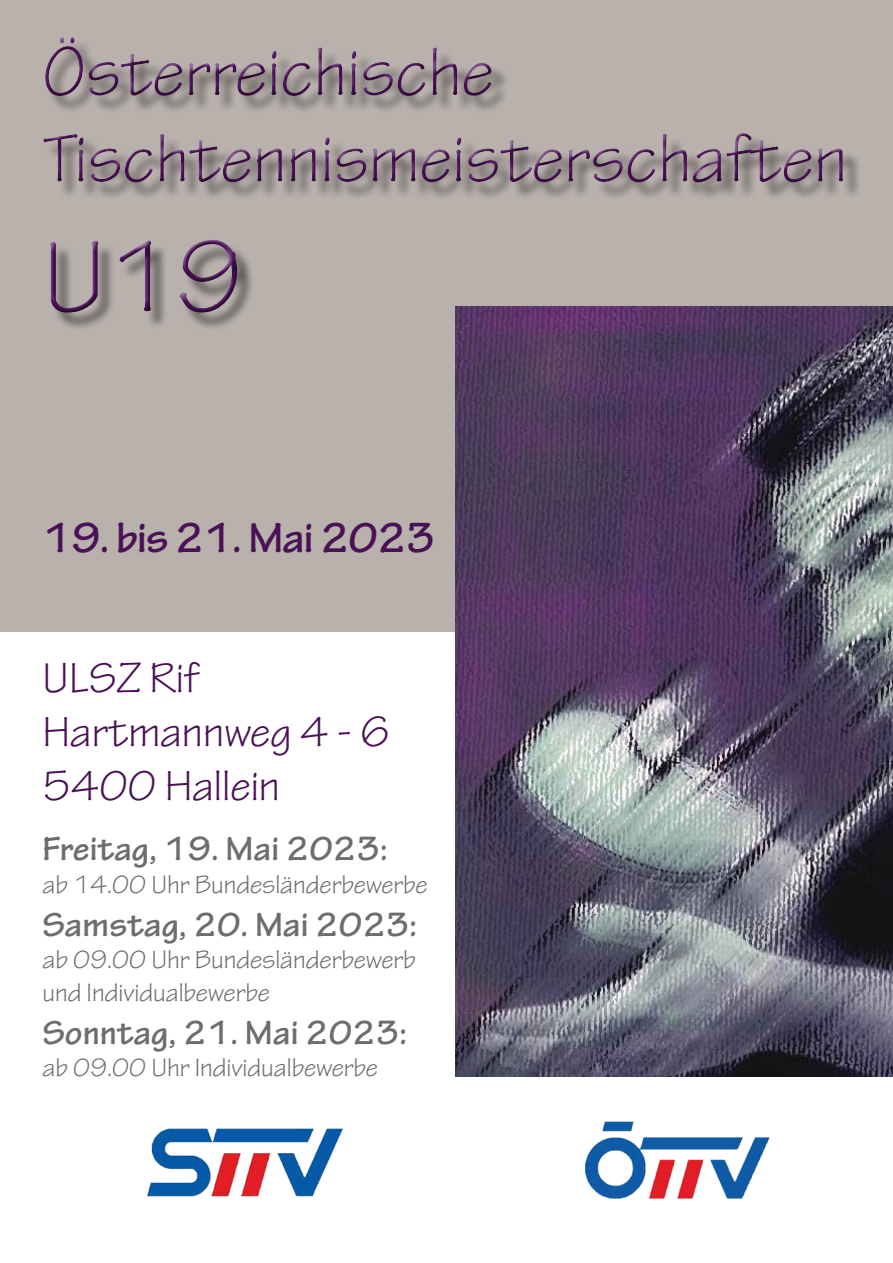
<style>
.page{position:relative;width:893px;height:1263px;background:#fff}
.page>*{position:absolute;margin:0;border:0;box-sizing:border-box;transform-origin:0 0}
.t1{font:108px "Tekton Pro";color:#4a1156}
.t2{font:72px/86.4px "Tekton Pro";color:#4a1156}
.t3{font:45px/54px "Tekton Pro";color:#4a1156}
.t4{font:700 45px "Tekton Pro";letter-spacing:-.02em;color:#4a1156}
.t5{font:700 36px "Tekton Pro";color:#6c6d70}
.t6{font:27px/32.4px "Tekton Pro";color:#6c6d70}
</style>
<div class="page">
<div style="left:0;top:0;width:893px;height:631px;background:#b8b1ac"></div>
<img style="left:455px;top:306px;width:438px;height:770px">
<div style="left:46px;top:40px;width:816px;height:291px;background:#231f20;opacity:.75"></div>
<div style="left:34px;top:31px;width:820px;height:292px;background:#231f20;opacity:.75"></div>
<img style="left:147px;top:1128px;width:196px;height:69px">
<img style="left:585px;top:1121px;width:185px;height:78px">
<h2 class="t2" style="left:43px;top:31px;width:806px">Österreichische<br>Tischtennismeisterschaften</h2>
<h1 class="t1" style="left:43px;top:215px;width:202px">U19</h1>
<h3 class="t4" style="left:43px;top:511px;width:394px">19. bis 21. Mai 2023</h3>
<h3 class="t3" style="left:43px;top:652px;width:348px">ULSZ Rif<br>Hartmannweg 4 - 6<br>5400 Hallein</h3>
<h3 class="t5" style="left:43px;top:827px;width:347px">Freitag, 19. Mai 2023:</h3>
<p class="t6" style="left:43px;top:868px;width:387px">ab 14.00 Uhr Bundesländerbewerbe</p>
<h3 class="t5" style="left:43px;top:903px;width:376px">Samstag, 20. Mai 2023:</h3>
<p class="t6" style="left:43px;top:944px;width:375px">ab 09.00 Uhr Bundesländerbewerb und Individualbewerbe</p>
<h3 class="t5" style="left:43px;top:1011px;width:366px">Sonntag, 21. Mai 2023:</h3>
<p class="t6" style="left:43px;top:1052px;width:337px">ab 09.00 Uhr Individualbewerbe</p>
</div>
